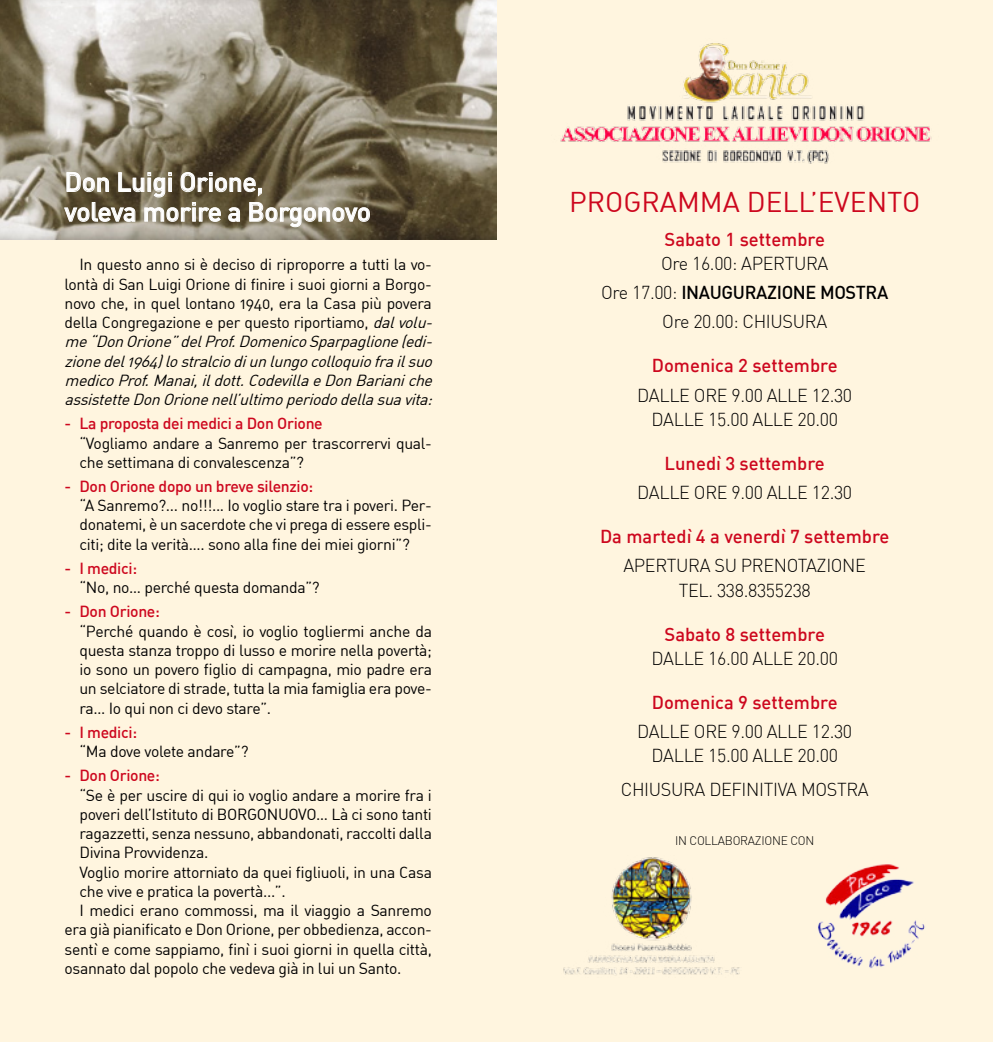
<style>
.page{position:relative;width:993px;height:1042px;background:#fff}
.page>*{position:absolute;margin:0;border:0;box-sizing:border-box;transform-origin:0 0}
.t1{font:28px "DIN Regular Alternate";color:#cd071e}
.t2{font:500 26.25px/29.8px "DIN";letter-spacing:-.01em;color:#fff}
.t3{font:300 18.38px/24.2px "DIN";letter-spacing:-.02em;color:#000;text-align:center}
.t4{font:500 18.38px "DIN";color:#cd071e}
.t5{font:500 18.38px "DIN";letter-spacing:-.02em;color:#000}
.t6{font:15.75px/19.2px "DIN Regular Alternate";letter-spacing:-.02em;color:#000;text-align:justify}
.t7{font:italic 15.75px/19.2px "DIN Regular Alternate";color:#000}
.t8{font:500 15.75px "DIN";letter-spacing:-.02em;color:#cd071e}
.t9{font:300 12.25px "DIN";letter-spacing:-.02em;color:#000}
.s1{font-style:normal}
.s2{font-weight:300}
</style>
<div class="page">
<div style="left:0;top:0;width:992px;height:1042px;background:#fff5df"></div>
<img style="left:0;top:0;width:496px;height:240px">
<svg style="left:63px;top:172px;width:307px;height:56px;background:#847b65"></svg>
<img style="left:818px;top:864px;width:107px;height:105px">
<img style="left:563px;top:857px;width:177px;height:118px">
<img style="left:560px;top:43px;width:372px;height:121px">
<h2 class="t2" style="left:64px;top:166px;width:308px">Don Luigi Orione,<br>voleva morire a Borgonovo</h2>
<p class="t7" style="left:64px;top:255px;width:374px;text-indent:15px"><span class="s1">In questo anno si è deciso di riproporre a tutti la vo&shy;lontà di San Luigi Orione di finire i suoi giorni a Borgo&shy;novo che, in quel lontano 1940, era la Casa più povera della Congregazione e per questo riportiamo,</span> dalvolu&shy;me“DonOrione”delProf.DomenicoSparpaglione(edi&shy;zionedel1964)lostralciodiunlungocolloquiofrailsuo medicoProf.Manai,ildott.CodevillaeDonBarianiche assistetteDonOrionenell’ultimoperiododellasuavita:</p>
<p class="t8" style="left:64px;top:413px;width:260px">- La proposta dei medici a Don Orione</p>
<p class="t6" style="left:79px;top:433px;width:354px">“Vogliamo andare a Sanremo per trascorrervi qual&shy;che settimana di convalescenza”?</p>
<p class="t8" style="left:64px;top:476px;width:250px">- Don Orione dopo un breve silenzio:</p>
<p class="t6" style="left:79px;top:496px;width:354px">“A Sanremo?... no!!!... Io voglio stare tra i poveri. Per&shy;donatemi, è un sacerdote che vi prega di essere espli&shy;citi; dite la verità…. sono alla fine dei miei giorni”?</p>
<p class="t8" style="left:64px;top:558px;width:74px">- I medici:</p>
<p class="t6" style="left:79px;top:577px;width:242px">“No, no… perché questa domanda”?</p>
<p class="t8" style="left:64px;top:602px;width:97px">- Don Orione:</p>
<p class="t6" style="left:79px;top:621px;width:354px">“Perché quando è così, io voglio togliermi anche da questa stanza troppo di lusso e morire nella povertà; io sono un povero figlio di campagna, mio padre era un selciatore di strade, tutta la mia famiglia era pove&shy;ra… Io qui non ci devo stare”.</p>
<p class="t8" style="left:64px;top:722px;width:74px">- I medici:</p>
<p class="t6" style="left:79px;top:741px;width:170px">“Ma dove volete andare”?</p>
<p class="t8" style="left:64px;top:765px;width:97px">- Don Orione:</p>
<p class="t6" style="left:79px;top:785px;width:354px">“Se è per uscire di qui io voglio andare a morire fra i</p>
<p class="t6" style="left:79px;top:804px;width:354px">poveri dell’Istituto di BORGONUOVO… Là ci sono tanti</p>
<p class="t6" style="left:79px;top:823px;width:354px">ragazzetti, senza nessuno, abbandonati, raccolti dalla</p>
<p class="t6" style="left:79px;top:843px;width:130px">Divina Provvidenza.</p>
<p class="t6" style="left:79px;top:862px;width:354px">Voglio morire attorniato da quei figliuoli, in una Casa</p>
<p class="t6" style="left:79px;top:881px;width:208px">che vive e pratica la povertà...”.</p>
<p class="t6" style="left:79px;top:900px;width:354px">I medici erano commossi, ma il viaggio a Sanremo</p>
<p class="t6" style="left:64px;top:920px;width:369px">era già pianificato e Don Orione, per obbedienza, accon-</p>
<p class="t6" style="left:64px;top:939px;width:369px">sentì e come sappiamo, finì i suoi giorni in quella città,</p>
<p class="t6" style="left:64px;top:958px;width:338px">osannato dal popolo che vedeva già in lui un Santo.</p>
<h1 class="t1" style="left:569px;top:184px;width:36px">Prog</h1>
<h1 class="t1" style="left:641px;top:184px;width:40px">Ramma</h1>
<h1 class="t1" style="left:746px;top:184px;width:18px">dell</h1>
<h1 class="t1" style="left:810px;top:184px;width:25px">’evento</h1>
<p class="t4" style="left:664px;top:227px;width:162px">Sabato 1 settembre</p>
<p class="t3" style="left:660px;top:251px;width:156px">ORE 16.00: APERTURA</p>
<p class="t5" style="left:601px;top:281px;width:288px"><span class="s2">ORE 17.00:</span> Inaugurazione Mostra</p>
<p class="t3" style="left:662px;top:309px;width:154px">ORE 20.00: CHIUSURA</p>
<p class="t4" style="left:651px;top:354px;width:187px">Domenica 2 settembre</p>
<p class="t3" style="left:637px;top:383px;width:216px">DALLE OR E 9.00 ALLE 12.30<br>DALLE 15.00 ALLE 20.00</p>
<p class="t4" style="left:664px;top:451px;width:162px">Lunedì 3 settembre</p>
<p class="t3" style="left:637px;top:480px;width:216px">DALLE OR E 9.00 ALLE 12.30</p>
<p class="t4" style="left:600px;top:525px;width:291px">Da martedì 4 a venerdì 7 settembre</p>
<p class="t3" style="left:623px;top:553px;width:244px">APERTURA SU PRENOTAZIONE<br>TEL. 338.8355238</p>
<p class="t4" style="left:664px;top:622px;width:162px">Sabato 8 settembre</p>
<p class="t3" style="left:651px;top:646px;width:188px">DALLE 16.00 ALLE 20.00</p>
<p class="t4" style="left:651px;top:690px;width:187px">Domenica 9 settembre</p>
<p class="t3" style="left:637px;top:719px;width:216px">DALLE OR E 9.00 ALLE 12.30<br>DALLE 15.00 ALLE 20.00</p>
<p class="t3" style="left:620px;top:777px;width:237px">CHIUSURA DEFINITIVA MOSTRA</p>
<p class="t9" style="left:674px;top:833px;width:52px">I N CO LLABORA</p>
<p class="t9" style="left:754px;top:833px;width:61px">ZIONE CON</p>
</div>
